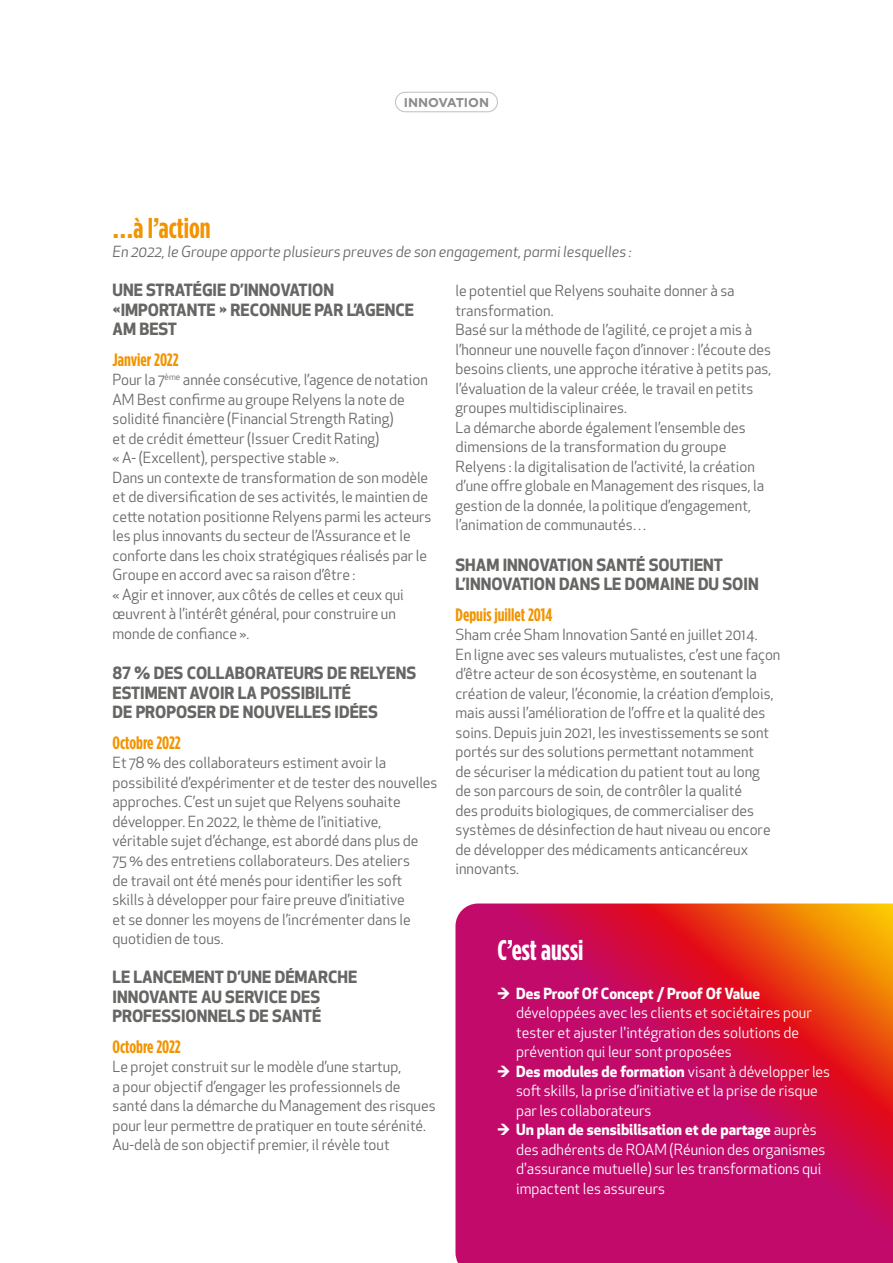
<style>
.page{position:relative;width:893px;height:1263px;background:#fff}
.page>*{position:absolute;margin:0;border:0;box-sizing:border-box;transform-origin:0 0}
.t1{font:700 28.5px "Gotham Condensed";color:#f29400}
.t2{font:700 28.5px "Gotham Condensed";color:#fff}
.t3{font:700 18px "Gotham Condensed";color:#f29400}
.t4{font:700 16.5px/19.5px "Apex New";color:#676665}
.t5{font:15px/19.5px "Apex New";color:#676665}
.t6{font:15px/19.5px "Apex New";color:#fff}
.t7{font:italic 15px "Apex New";color:#676665}
.t8{font:700 15px "Apex New";color:#fff}
.t9{font:700 12.75px "Gotham";color:#8c8b8b}
.s1{font-weight:700}
</style>
<div class="page">
<svg style="left:455px;top:903px;width:438px;height:360px;background:#cd1752"></svg>
<div style="left:395px;top:92px;width:103px;height:20px;border:1px solid #8c8b8b;border-radius:10px"></div>
<p class="t9" style="left:404px;top:94px;width:87px">INNOVATION</p>
<h1 class="t1" style="left:112px;top:211px;width:100px">…à l’action</h1>
<p class="t7" style="left:112px;top:242px;width:521px">En 2022, le Groupe apporte plusieurs preuves de son engagement, parmi lesquelles :</p>
<p class="t4" style="left:112px;top:279px;width:303px">UNE STRATÉGIE D’INNOVATION «IMPORTANTE » RECONNUE PAR L’AGENCE<br>AM BEST</p>
<p class="t3" style="left:112px;top:349px;width:67px">Janvier 2022</p>
<p class="t5" style="left:112px;top:370px;width:321px">Pour la 7<sup>ème</sup> année consécutive, l’agence de notation AM Best confirme au groupe Relyens la note de solidité financière (Financial Strength Rating)<br>et de crédit émetteur (Issuer Credit Rating)<br>« A- (Excellent), perspective stable ».<br>Dans un contexte de transformation de son modèle et de diversification de ses activités, le maintien de cette notation positionne Relyens parmi les acteurs les plus innovants du secteur de l’Assurance et le conforte dans les choix stratégiques réalisés par le Groupe en accord avec sa raison d’être :<br>« Agir et innover, aux côtés de celles et ceux qui œuvrent à l’intérêt général, pour construire un monde de confiance ».</p>
<p class="t4" style="left:112px;top:663px;width:305px">87 % DES COLLABORATEURS DE RELYENS<br>ESTIMENT AVOIR LA POSSIBILITÉ<br>DE PROPOSER DE NOUVELLES IDÉES</p>
<p class="t3" style="left:112px;top:732px;width:70px">Octobre 2022</p>
<p class="t5" style="left:112px;top:753px;width:326px">Et 78 % des collaborateurs estiment avoir la possibilité d’expérimenter et de tester des nouvelles approches. C’est un sujet que Relyens souhaite développer. En 2022, le thème de l’initiative, véritable sujet d’échange, est abordé dans plus de<br>75 % des entretiens collaborateurs. Des ateliers<br>de travail ont été menés pour identifier les soft skills à développer pour faire preuve d’initiative<br>et se donner les moyens de l’incrémenter dans le quotidien de tous.</p>
<p class="t4" style="left:112px;top:966px;width:246px">LE LANCEMENT D’UNE DÉMARCHE<br>INNOVANTE AU SERVICE DES<br>PROFESSIONNELS DE SANTÉ</p>
<p class="t3" style="left:112px;top:1036px;width:70px">Octobre 2022</p>
<p class="t5" style="left:112px;top:1057px;width:325px">Le projet construit sur le modèle d’une startup,<br>a pour objectif d’engager les professionnels de santé dans la démarche du Management des risques pour leur permettre de pratiquer en toute sérénité.<br>Au-delà de son objectif premier, il révèle tout</p>
<p class="t5" style="left:455px;top:281px;width:317px">le potentiel que Relyens souhaite donner à sa transformation.<br>Basé sur la méthode de l’agilité, ce projet a mis à l’honneur une nouvelle façon d’innover : l’écoute des besoins clients, une approche itérative à petits pas, l’évaluation de la valeur créée, le travail en petits groupes multidisciplinaires.<br>La démarche aborde également l’ensemble des dimensions de la transformation du groupe Relyens : la digitalisation de l’activité, la création d’une offre globale en Management des risques, la gestion de la donnée, la politique d’engagement, l’animation de communautés…</p>
<p class="t4" style="left:455px;top:554px;width:305px">SHAM INNOVATION SANTÉ SOUTIENT<br>L’INNOVATION DANS LE DOMAINE DU SOIN</p>
<p class="t3" style="left:455px;top:604px;width:98px">Depuis juillet 2014</p>
<p class="t5" style="left:455px;top:625px;width:326px">Sham crée Sham Innovation Santé en juillet 2014.<br>En ligne avec ses valeurs mutualistes, c’est une façon d’être acteur de son écosystème, en soutenant la création de valeur, l’économie, la création d’emplois, mais aussi l’amélioration de l’offre et la qualité des soins. Depuis juin 2021, les investissements se sont portés sur des solutions permettant notamment<br>de sécuriser la médication du patient tout au long<br>de son parcours de soin, de contrôler la qualité<br>des produits biologiques, de commercialiser des systèmes de désinfection de haut niveau ou encore de développer des médicaments anticancéreux innovants.</p>
<h1 class="t2" style="left:498px;top:933px;width:87px">C’est aussi</h1>
<p class="t8" style="left:498px;top:982px;width:264px">→ Des Proof Of Concept / Proof Of Value</p>
<p class="t6" style="left:516px;top:1003px;width:297px">développées avec les clients et sociétaires pour tester et ajuster l'intégration des solutions de prévention qui leur sont proposées</p>
<p class="t6" style="left:516px;top:1062px;width:316px;text-indent:-18px"><span class="s1">→ Des modules de formation</span> visant à développer les soft skills, la prise d’initiative et la prise de risque par les collaborateurs</p>
<p class="t6" style="left:516px;top:1120px;width:311px;text-indent:-18px"><span class="s1">→ Un plan de sensibilisation et de partage</span> auprès des adhérents de ROAM (Réunion des organismes d'assurance mutuelle) sur les transformations qui impactent les assureurs</p>
</div>
